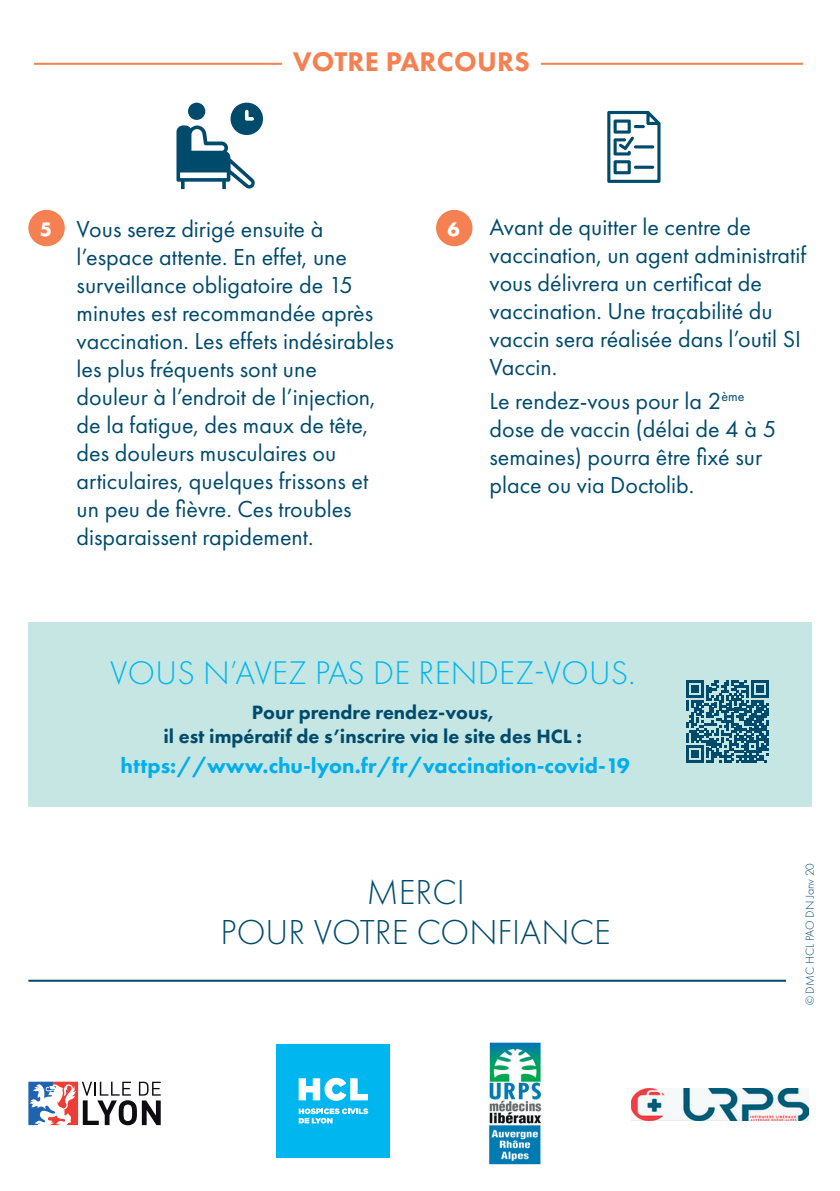
<style>
.page{position:relative;width:840px;height:1191px;background:#fff}
.page>*{position:absolute;margin:0;border:0;box-sizing:border-box;transform-origin:0 0}
.t1{font:300 36px "Futura PT";color:#004b6c}
.t2{font:300 34px "Futura PT";letter-spacing:.01em;color:#00b6ef}
.t3{font:800 28px "Futura PT";letter-spacing:.01em;color:#f58152}
.t4{font:24px/28px "Futura PT";color:#004b6c}
.t5{font:800 22px "Futura PT";color:#00aeef}
.t6{font:800 20px/24px "Futura PT";color:#004b6c;text-align:center}
.t7{font:700 18px "Futura Std";color:#fff}
.t8{font:300 12px "Futura PT";color:#004b6c}
</style>
<div class="page">
<div style="left:28px;top:622px;width:783px;height:185px;background:#c5e6e3"></div>
<div style="left:276px;top:1044px;width:114px;height:113px;background:#00b6ef"></div>
<svg style="left:298px;top:1077px;width:70px;height:23px"></svg>
<svg style="left:298px;top:1108px;width:70px;height:15px"></svg>
<svg style="left:686px;top:680px;width:82px;height:83px"></svg>
<img style="left:631px;top:1088px;width:177px;height:32px">
<img style="left:489px;top:1042px;width:52px;height:123px">
<svg style="left:28px;top:1081px;width:133px;height:44px"></svg>
<hr style="left:28px;top:979px;width:757px;height:2px;background:#004b6c">
<svg style="left:176px;top:103px;width:87px;height:86px"></svg>
<svg style="left:607px;top:111px;width:53px;height:72px"></svg>
<div style="left:28px;top:210px;width:37px;height:36px;background:#f58152;border-radius:50%"></div>
<div style="left:436px;top:210px;width:36px;height:36px;background:#f58152;border-radius:50%"></div>
<hr style="left:34px;top:63px;width:768px;height:2px;background:#f58152">
<div style="left:282px;top:50px;width:258px;height:38px;background:#fff"></div>
<p class="t3" style="left:293px;top:44px;width:238px">VOTRE PARCOURS</p>
<p class="t7" style="left:40px;top:217px;width:14px">5</p>
<p class="t7" style="left:447px;top:217px;width:14px">6</p>
<p class="t4" style="left:489px;top:213px;width:318px">Avant de quitter le centre de vaccination, un agent administratif vous délivrera un certificat de vaccination. Une traçabilité du vaccin sera réalisée dans l’outil SI<br>Vaccin.</p>
<p class="t4" style="left:489px;top:386px;width:288px">Le rendez-vous pour la 2<sup>ème </sup>dose de vaccin (délai de 4 à 5 semaines) pourra être fixé sur place ou via Doctolib.</p>
<p class="t4" style="left:77px;top:214px;width:318px">Vous serez dirigé ensuite à l’espace attente. En effet, une surveillance obligatoire de 15 minutes est recommandée après vaccination. Les effets indésirables les plus fréquents sont une douleur à l’endroit de l’injection, de la fatigue, des maux de tête, des douleurs musculaires ou articulaires, quelques frissons et un peu de fièvre. Ces troubles disparaissent rapidement.</p>
<p class="t2" style="left:110px;top:653px;width:526px">VOUS N’AVEZ PAS DE RENDEZ-VOUS.</p>
<p class="t6" style="left:163px;top:700px;width:420px">Pour prendre rendez-vous,<br>il est impératif de s’inscrire via le site des HCL :</p>
<p class="t5" style="left:120px;top:752px;width:510px">https://www.chu-lyon.fr/fr/vaccination-covid-19</p>
<p class="t1" style="left:366px;top:871px;width:100px">MERCI</p>
<p class="t1" style="left:220px;top:911px;width:391px">POUR VOTRE CONFIANCE</p>
<p class="t8" style="left:802px;top:1005px;width:144px;rotate:-90deg">© DMC HCL PAO DN Janv 20</p>
</div>
